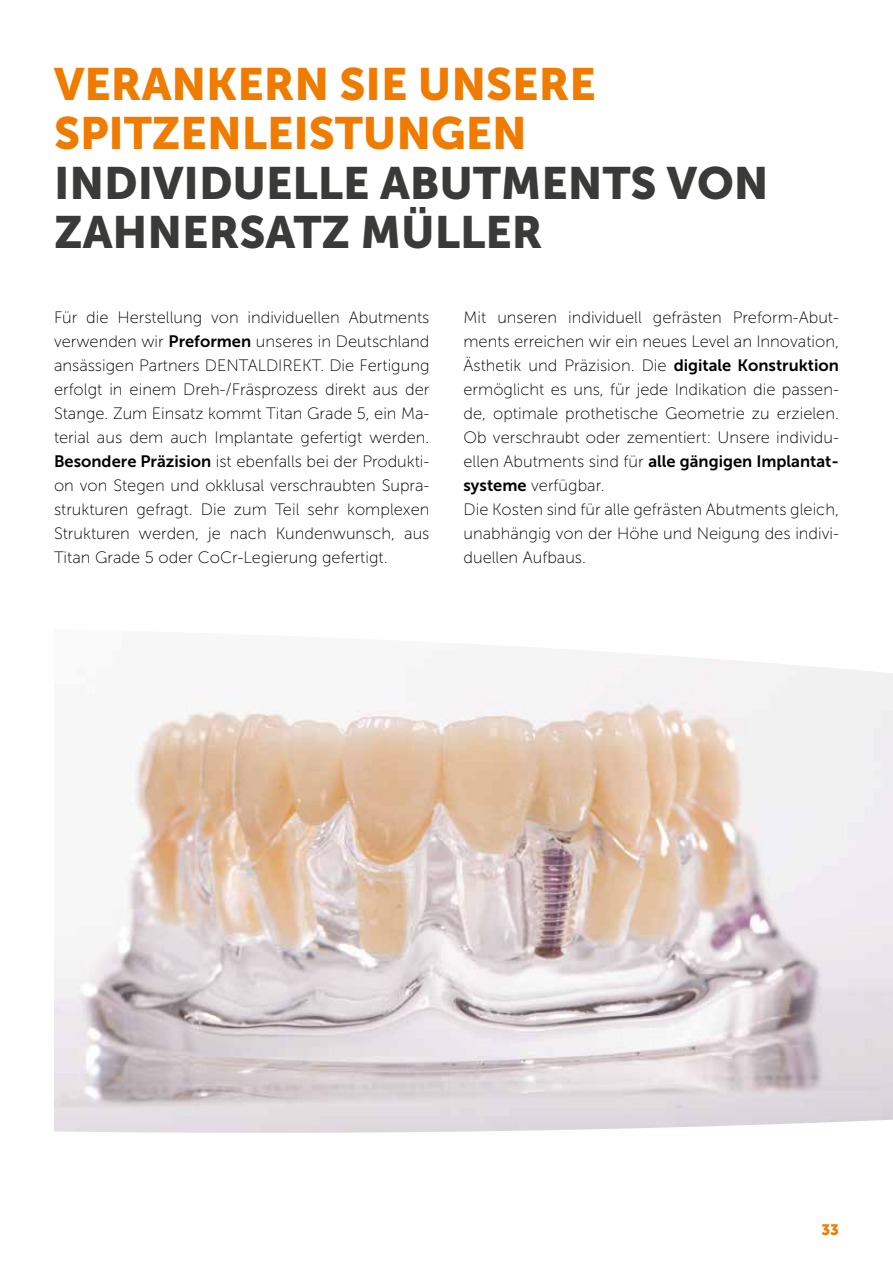
<style>
.page{position:relative;width:893px;height:1263px;background:#fff}
.page>*{position:absolute;margin:0;border:0;box-sizing:border-box;transform-origin:0 0}
.t1{font:45px/49.5px "Museo Sans 900";color:#3a3a39}
.t2{font:45px/49.5px "Museo Sans 900";color:#ef7c00}
.t3{font:16.5px/24px "Museo Sans 100";color:#000;text-align:justify}
.t4{font:16.5px "Museo Sans 700";color:#000}
.t5{font:15px "Museo Sans 900";color:#ef7c00}
.s1{font-family:"Museo Sans 700"}
.s2{font-family:"Museo Sans 100"}
</style>
<div class="page">
<img style="left:54px;top:674px;width:839px;height:410px">
<svg style="left:604px;top:654px;width:289px;height:20px;fill:#f6f4f5"></svg>
<svg style="left:54px;top:1084px;width:839px;height:49px;background:#dfd8dd"></svg>
<h1 class="t2" style="left:54px;top:59px;width:543px">VERANKERN SIE UNSERE<br>SPITZENLEISTUNGEN</h1>
<h1 class="t1" style="left:54px;top:158px;width:716px">INDIVIDUELLE ABUTMENTS VON<br>ZAHNERSATZ MÜLLER</h1>
<p class="t3" style="left:54px;top:305px;width:377px">Für die Herstellung von individuellen Abutments verwenden wir <span class="s1">Preformen</span> unseres in Deutschland ansässigen Partners DENTALDIREKT. Die Fertigung erfolgt in einem Dreh-/Fräsprozess direkt aus der Stange. Zum Einsatz kommt Titan Grade 5, ein Ma&shy;terial aus dem auch Implantate gefertigt werden.<br><span class="s1">Besondere Präzision</span> ist ebenfalls bei der Produkti&shy;on von Stegen und okklusal verschraubten Supra&shy;strukturen gefragt. Die zum Teil sehr komplexen Strukturen werden, je nach Kundenwunsch, aus Titan Grade 5 oder CoCr-Legierung gefertigt.</p>
<p class="t3" style="left:463px;top:305px;width:377px">Mit unseren individuell gefrästen Preform-Abut&shy;ments erreichen wir ein neues Level an Innovation, Ästhetik und Präzision. Die <span class="s1">digitale Konstruktion </span>ermöglicht es uns, für jede Indikation die passen&shy;de, optimale prothetische Geometrie zu erzielen.<br>Ob verschraubt oder zementiert: Unsere individu-</p>
<p class="t4" style="left:463px;top:452px;width:377px"><span class="s2">ellen Abutments sind für</span> alle gängigen Implantat-</p>
<p class="t3" style="left:463px;top:473px;width:377px;text-align:left"><span class="s1">systeme</span> verfügbar.<br>Die Kosten sind für alle gefrästen Abutments gleich, unabhängig von der Höhe und Neigung des indivi&shy;duellen Aufbaus.</p>
<p class="t5" style="left:821px;top:1221px;width:19px">33</p>
</div>
